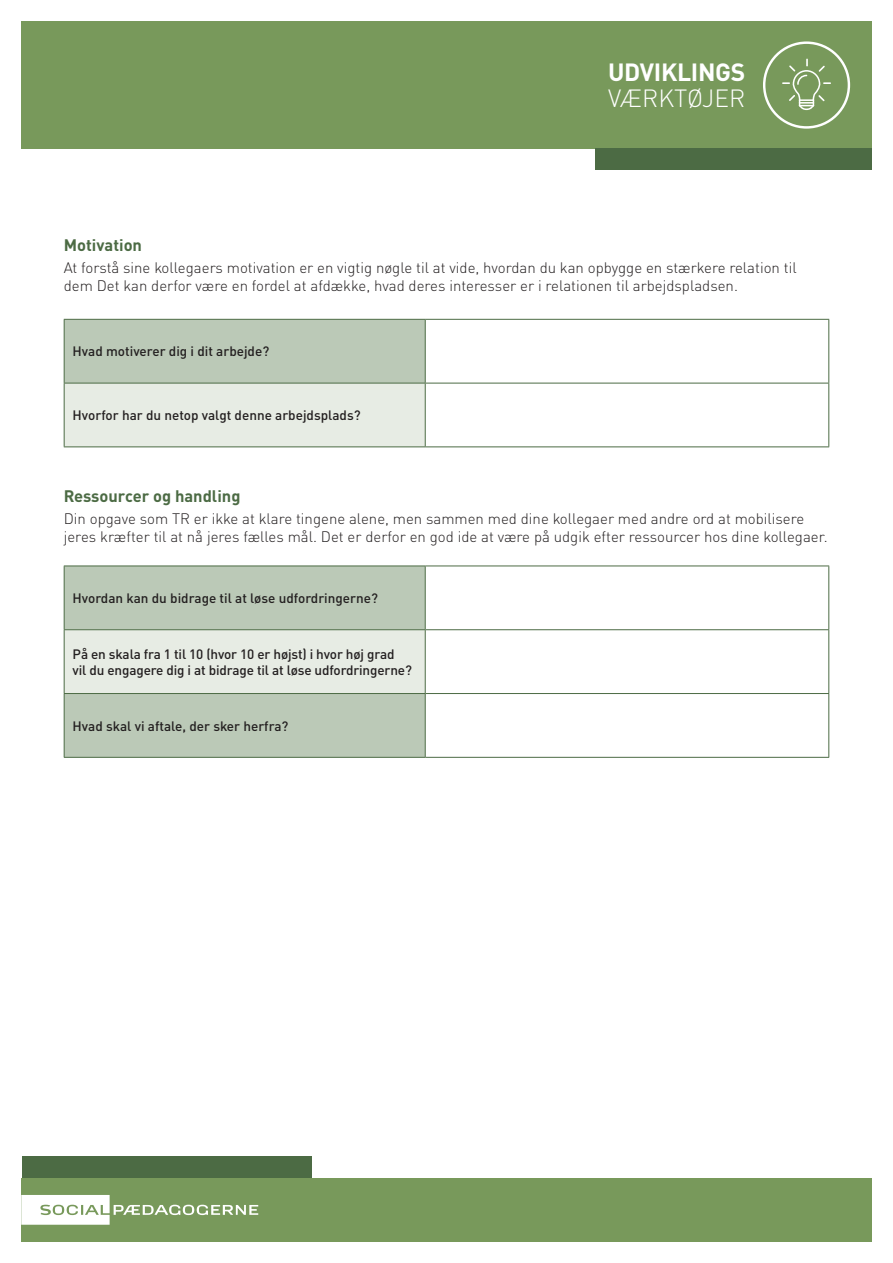
<style>
.page{position:relative;width:893px;height:1263px;background:#fff}
.page>*{position:absolute;margin:0;border:0;box-sizing:border-box;transform-origin:0 0}
.t1{font:700 24.6px "DINOT";letter-spacing:-.015em;color:#fff}
.t2{font:300 24.6px "DINOT";color:#fff}
.mellemrubrik{font:700 16.5px "DINOT";color:#4c6b44}
.Brød_10_12{font:300 15px/18px "DINOT";color:#231f20}
.Tabel_Indhold{font:500 13.5px/16.2px "DINOT";color:#231f20}
</style>
<div class="page">
<div style="left:22px;top:21px;width:850px;height:128px;background:#78995b"></div>
<div style="left:596px;top:149px;width:276px;height:21px;background:#4c6b44"></div>
<div style="left:21px;top:1178px;width:851px;height:64px;background:#78995b"></div>
<div style="left:22px;top:1157px;width:289px;height:21px;background:#4c6b44"></div>
<svg style="left:21px;top:1195px;width:237px;height:30px"></svg>
<svg style="left:782px;top:59px;width:49px;height:51px"></svg>
<div style="left:763px;top:41px;width:87px;height:88px;border:2px solid #fff;border-radius:50%"></div>
<div style="left:65px;top:320px;width:360px;height:437px;background:#bbc9b7"></div>
<svg style="left:64px;top:384px;width:361px;height:309px"></svg>
<svg style="left:426px;top:630px;width:402px;height:127px"></svg>
<hr style="left:64px;top:319px;width:361px;height:1px;background:#4c6b44">
<hr style="left:64px;top:320px;width:1px;height:63px;background:#4c6b44">
<hr style="left:425px;top:319px;width:404px;height:1px;background:#4c6b44">
<hr style="left:425px;top:320px;width:1px;height:63px;background:#4c6b44">
<hr style="left:828px;top:320px;width:1px;height:63px;background:#4c6b44">
<hr style="left:64px;top:383px;width:361px;height:1px;background:#4c6b44">
<hr style="left:64px;top:383px;width:1px;height:63px;background:#4c6b44">
<hr style="left:425px;top:383px;width:404px;height:1px;background:#4c6b44">
<hr style="left:425px;top:383px;width:1px;height:63px;background:#4c6b44">
<hr style="left:828px;top:383px;width:1px;height:63px;background:#4c6b44">
<hr style="left:64px;top:446px;width:361px;height:1px;background:#4c6b44">
<hr style="left:425px;top:446px;width:404px;height:1px;background:#4c6b44">
<hr style="left:64px;top:566px;width:361px;height:1px;background:#4c6b44">
<hr style="left:64px;top:566px;width:1px;height:63px;background:#4c6b44">
<hr style="left:425px;top:566px;width:404px;height:1px;background:#4c6b44">
<hr style="left:425px;top:566px;width:1px;height:63px;background:#4c6b44">
<hr style="left:828px;top:566px;width:1px;height:63px;background:#4c6b44">
<hr style="left:64px;top:629px;width:361px;height:1px;background:#4c6b44">
<hr style="left:64px;top:630px;width:1px;height:63px;background:#4c6b44">
<hr style="left:425px;top:629px;width:404px;height:1px;background:#4c6b44">
<hr style="left:425px;top:630px;width:1px;height:63px;background:#4c6b44">
<hr style="left:828px;top:630px;width:1px;height:63px;background:#4c6b44">
<hr style="left:64px;top:693px;width:361px;height:1px;background:#4c6b44">
<hr style="left:64px;top:694px;width:1px;height:63px;background:#4c6b44">
<hr style="left:425px;top:693px;width:404px;height:1px;background:#4c6b44">
<hr style="left:425px;top:694px;width:1px;height:63px;background:#4c6b44">
<hr style="left:828px;top:694px;width:1px;height:63px;background:#4c6b44">
<hr style="left:64px;top:757px;width:361px;height:1px;background:#4c6b44">
<hr style="left:425px;top:757px;width:404px;height:1px;background:#4c6b44">
<h1 class="t1" style="left:608px;top:56px;width:139px">UDVIKLINGS</h1>
<h1 class="t2" style="left:608px;top:80px;width:139px">VÆRKTØJER</h1>
<p class="mellemrubrik" style="left:64px;top:234px;width:80px">Motivation</p>
<p class="Brød_10_12" style="left:64px;top:257px;width:734px">At forstå sine kollegaers motivation er en vigtig nøgle til at vide, hvordan du kan opbygge en stærkere relation til dem Det kan derfor være en fordel at afdække, hvad deres interesser er i relationen til arbejdspladsen.</p>
<p class="Tabel_Indhold" style="left:73px;top:343px;width:198px">Hvad motiverer dig i dit arbejde?</p>
<p class="Tabel_Indhold" style="left:73px;top:407px;width:290px">Hvorfor har du netop valgt denne arbejdsplads?</p>
<p class="mellemrubrik" style="left:64px;top:485px;width:178px">Ressourcer og handling</p>
<p class="Brød_10_12" style="left:64px;top:509px;width:765px">Din opgave som TR er ikke at klare tingene alene, men sammen med dine kollegaer med andre ord at mobilisere jeres kræfter til at nå jeres fælles mål. Det er derfor en god ide at være på udgik efter ressourcer hos dine kollegaer.</p>
<p class="Tabel_Indhold" style="left:73px;top:590px;width:307px">Hvordan kan du bidrage til at løse udfordringerne?</p>
<p class="Tabel_Indhold" style="left:73px;top:645px;width:341px">På en skala fra 1 til 10 (hvor 10 er højst) i hvor høj grad<br>vil du engagere dig i at bidrage til at løse udfordringerne?</p>
<p class="Tabel_Indhold" style="left:73px;top:717px;width:217px">Hvad skal vi aftale, der sker herfra?</p>
</div>
